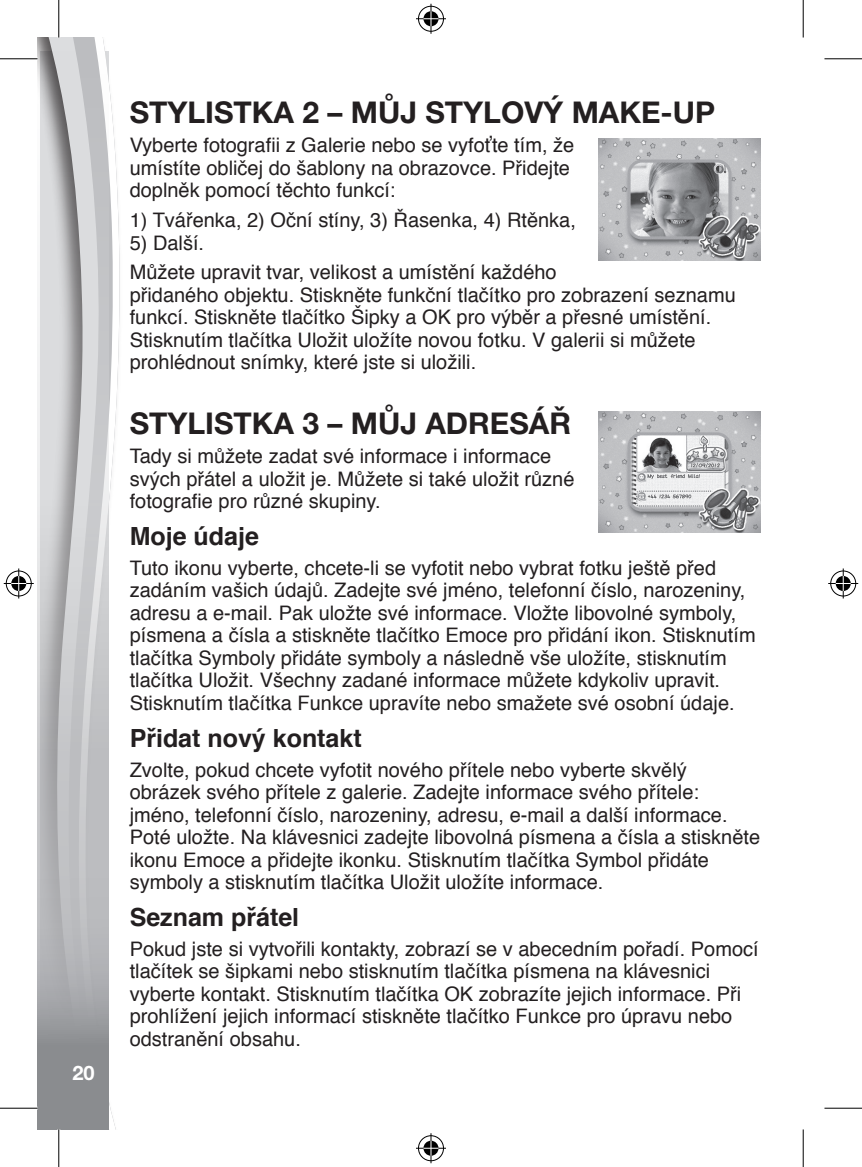
<style>
.page{position:relative;width:862px;height:1167px;background:#fff}
.page>*{position:absolute;margin:0;border:0;box-sizing:border-box;transform-origin:0 0}
.t1{font:700 30px "Helvetica Neue LT Pro";color:#231f20}
.t2{font:700 25px "Helvetica";color:#231f20}
.t3{font:20px/22.5px "Helvetica";color:#231f20}
.t4{font:700 20px "Helvetica Neue LT Pro";color:#fff}
</style>
<div class="page">
<svg style="left:76px;top:38px;width:44px;height:1091px"></svg>
<svg style="left:38px;top:52px;width:70px;height:1077px;background:#bcbdbf"></svg>
<img style="left:598px;top:138px;width:162px;height:122px">
<img style="left:598px;top:411px;width:162px;height:122px">
<hr style="left:0;top:58px;width:38px;height:1px;background:#000">
<hr style="left:824px;top:58px;width:38px;height:1px;background:#000">
<hr style="left:0;top:1107px;width:38px;height:1px;background:#000">
<hr style="left:824px;top:1107px;width:38px;height:1px;background:#000">
<hr style="left:58px;top:0;width:1px;height:37px;background:#000">
<hr style="left:58px;top:1129px;width:1px;height:37px;background:#000">
<hr style="left:802px;top:0;width:1px;height:37px;background:#000">
<hr style="left:802px;top:1129px;width:1px;height:37px;background:#000">
<div style="left:417px;top:5px;width:28px;height:28px;border:3px solid #fff;border-radius:50%"></div>
<hr style="left:416px;top:17px;width:30px;height:3px;background:#fff">
<hr style="left:429px;top:4px;width:3px;height:30px;background:#fff">
<div style="left:422px;top:10px;width:18px;height:18px;border:3px solid #fff;border-radius:50%"></div>
<div style="left:418px;top:6px;width:26px;height:26px;border:1px solid #000;border-radius:50%"></div>
<hr style="left:416px;top:18px;width:30px;height:1px;background:#000">
<hr style="left:430px;top:4px;width:1px;height:30px;background:#000">
<svg style="left:423px;top:11px;width:15px;height:15px"></svg>
<div style="left:417px;top:1134px;width:28px;height:28px;border:3px solid #fff;border-radius:50%"></div>
<hr style="left:416px;top:1146px;width:30px;height:3px;background:#fff">
<hr style="left:429px;top:1133px;width:3px;height:30px;background:#fff">
<div style="left:422px;top:1139px;width:18px;height:18px;border:3px solid #fff;border-radius:50%"></div>
<div style="left:418px;top:1135px;width:26px;height:25px;border:1px solid #000;border-radius:50%"></div>
<hr style="left:416px;top:1147px;width:30px;height:1px;background:#000">
<hr style="left:430px;top:1133px;width:1px;height:30px;background:#000">
<svg style="left:423px;top:1140px;width:15px;height:15px"></svg>
<div style="left:5px;top:569px;width:28px;height:28px;border:3px solid #fff;border-radius:50%"></div>
<hr style="left:4px;top:582px;width:30px;height:3px;background:#fff">
<hr style="left:17px;top:568px;width:3px;height:30px;background:#fff">
<div style="left:10px;top:574px;width:18px;height:18px;border:3px solid #fff;border-radius:50%"></div>
<div style="left:6px;top:570px;width:26px;height:26px;border:1px solid #000;border-radius:50%"></div>
<hr style="left:4px;top:583px;width:30px;height:1px;background:#000">
<hr style="left:18px;top:568px;width:1px;height:30px;background:#000">
<svg style="left:11px;top:576px;width:15px;height:15px"></svg>
<div style="left:829px;top:569px;width:28px;height:28px;border:3px solid #fff;border-radius:50%"></div>
<hr style="left:828px;top:582px;width:30px;height:3px;background:#fff">
<hr style="left:841px;top:568px;width:3px;height:30px;background:#fff">
<div style="left:834px;top:574px;width:18px;height:18px;border:3px solid #fff;border-radius:50%"></div>
<div style="left:830px;top:570px;width:26px;height:26px;border:1px solid #000;border-radius:50%"></div>
<hr style="left:828px;top:583px;width:30px;height:1px;background:#000">
<hr style="left:842px;top:568px;width:1px;height:30px;background:#000">
<svg style="left:835px;top:576px;width:15px;height:15px"></svg>
<p class="t4" style="left:72px;top:1060px;width:24px">20</p>
<h1 class="t1" style="left:130px;top:93px;width:587px">STYLISTKA 2 – MŮJ STYLOVÝ MAKE-UP</h1>
<p class="t3" style="left:130px;top:135px;width:446px">Vyberte fotografii z Galerie nebo se vyfoťte tím, že umístíte obličej do šablony na obrazovce. Přidejte doplněk pomocí těchto funkcí:</p>
<p class="t3" style="left:130px;top:209px;width:448px">1) Tvářenka, 2) Oční stíny, 3) Řasenka, 4) Rtěnka,</p>
<p class="t3" style="left:130px;top:228px;width:428px;line-height:29.5px">5) Další.<br>Můžete upravit tvar, velikost a umístění každého</p>
<p class="t3" style="left:130px;top:284px;width:607px">přidaného objektu. Stiskněte funkční tlačítko pro zobrazení seznamu funkcí. Stiskněte tlačítko Šipky a OK pro výběr a přesné umístění.<br>Stisknutím tlačítka Uložit uložíte novou fotku. V galerii si můžete prohlédnout snímky, které jste si uložili.</p>
<h1 class="t1" style="left:130px;top:404px;width:443px">STYLISTKA 3 – MŮJ ADRESÁŘ</h1>
<p class="t3" style="left:130px;top:445px;width:446px">Tady si můžete zadat své informace i informace svých přátel a uložit je. Můžete si také uložit různé fotografie pro různé skupiny.</p>
<p class="t2" style="left:130px;top:516px;width:131px">Moje údaje</p>
<p class="t3" style="left:130px;top:557px;width:627px">Tuto ikonu vyberte, chcete-li se vyfotit nebo vybrat fotku ještě před zadáním vašich údajů. Zadejte své jméno, telefonní číslo, narozeniny, adresu a e-mail. Pak uložte své informace. Vložte libovolné symboly, písmena a čísla a stiskněte tlačítko Emoce pro přidání ikon. Stisknutím tlačítka Symboly přidáte symboly a následně vše uložíte, stisknutím tlačítka Uložit. Všechny zadané informace můžete kdykoliv upravit.<br>Stisknutím tlačítka Funkce upravíte nebo smažete své osobní údaje.</p>
<p class="t2" style="left:130px;top:718px;width:233px">Přidat nový kontakt</p>
<p class="t3" style="left:130px;top:759px;width:632px">Zvolte, pokud chcete vyfotit nového přítele nebo vyberte skvělý obrázek svého přítele z galerie. Zadejte informace svého přítele: jméno, telefonní číslo, narozeniny, adresu, e-mail a další informace.<br>Poté uložte. Na klávesnici zadejte libovolná písmena a čísla a stiskněte ikonu Emoce a přidejte ikonku. Stisknutím tlačítka Symbol přidáte symboly a stisknutím tlačítka Uložit uložíte informace.</p>
<p class="t2" style="left:130px;top:897px;width:171px">Seznam přátel</p>
<p class="t3" style="left:130px;top:938px;width:630px">Pokud jste si vytvořili kontakty, zobrazí se v abecedním pořadí. Pomocí tlačítek se šipkami nebo stisknutím tlačítka písmena na klávesnici vyberte kontakt. Stisknutím tlačítka OK zobrazíte jejich informace. Při prohlížení jejich informací stiskněte tlačítko Funkce pro úpravu nebo odstranění obsahu.</p>
</div>
